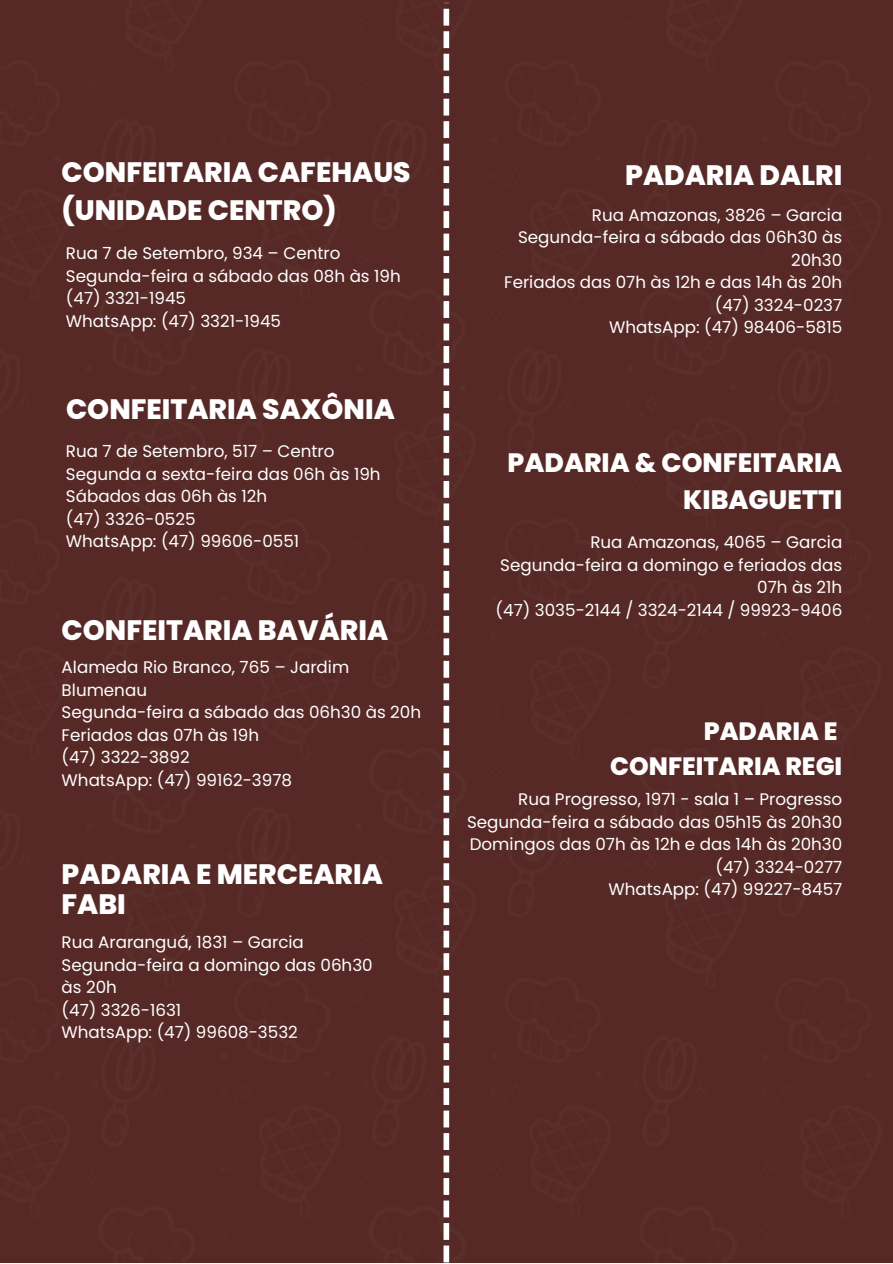
<style>
.page{position:relative;width:893px;height:1264px;background:#fff}
.page>*{position:absolute;margin:0;border:0;box-sizing:border-box;transform-origin:0 0}
.t1{font:800 28.05px/37px "Poppins";color:#fff}
.t2{font:800 26.55px/37px "Poppins";color:#fff;text-align:right}
.t3{font:800 25.05px/34.8px "Poppins";color:#fff;text-align:right}
.t4{font:16.8px/22.5px "Poppins";color:#fff}
</style>
<div class="page">
<div style="left:0;top:0;width:892px;height:1262px;background:#562926"></div>
<svg style="left:443px;top:3px;width:6px;height:1259px"></svg>
<h1 class="t1" style="left:62px;top:154px;width:350px">CONFEITARIA CAFEHAUS (UNIDADE CENTRO)</h1>
<p class="t4" style="left:66px;top:242px;width:336px">Rua 7 de Setembro, 934 – Centro<br>Segunda-feira a sábado das 08h às 19h (47) 3321-1945<br>WhatsApp: (47) 3321-1945</p>
<h1 class="t1" style="left:66px;top:390px;width:330px">CONFEITARIA SAXÔNIA</h1>
<p class="t4" style="left:66px;top:440px;width:316px">Rua 7 de Setembro, 517 – Centro<br>Segunda a sexta-feira das 06h às 19h<br>Sábados das 06h às 12h<br>(47) 3326-0525<br>WhatsApp: (47) 99606-0551</p>
<h1 class="t1" style="left:62px;top:611px;width:328px">CONFEITARIA BAVÁRIA</h1>
<p class="t4" style="left:62px;top:656px;width:361px">Alameda Rio Branco, 765 – Jardim<br>Blumenau<br>Segunda-feira a sábado das 06h30 às 20h<br>Feriados das 07h às 19h<br>(47) 3322-3892<br>WhatsApp: (47) 99162-3978</p>
<h1 class="t1" style="left:62px;top:859px;width:323px;line-height:30.3px">PADARIA E MERCEARIA<br>FABI</h1>
<p class="t4" style="left:62px;top:931px;width:312px">Rua Araranguá, 1831 – Garcia<br>Segunda-feira a domingo das 06h30 às 20h<br>(47) 3326-1631<br>WhatsApp: (47) 99608-3532</p>
<h1 class="t1" style="left:625px;top:156px;width:218px">PADARIA DALRI</h1>
<p class="t4" style="left:504px;top:203px;width:339px;text-align:right">Rua Amazonas, 3826 – Garcia<br>Segunda-feira a sábado das 06h30 às<br>20h30<br>Feriados das 07h às 12h e das 14h às 20h (47) 3324-0237<br>WhatsApp: (47) 98406-5815</p>
<h2 class="t2" style="left:507px;top:444px;width:336px">PADARIA &amp; CONFEITARIA<br>KIBAGUETTI</h2>
<p class="t4" style="left:495px;top:531px;width:348px;text-align:right">Rua Amazonas, 4065 – Garcia<br>Segunda-feira a domingo e feriados das<br>07h às 21h<br>(47) 3035-2144 / 3324-2144 / 99923-9406</p>
<h3 class="t3" style="left:610px;top:713px;width:233px">PADARIA E<br>CONFEITARIA REGI</h3>
<p class="t4" style="left:467px;top:788px;width:377px;text-align:right">Rua Progresso, 1971 - sala 1 – Progresso<br>Segunda-feira a sábado das 05h15 às 20h30<br>Domingos das 07h às 12h e das 14h às 20h30 (47) 3324-0277<br>WhatsApp: (47) 99227-8457</p>
</div>
